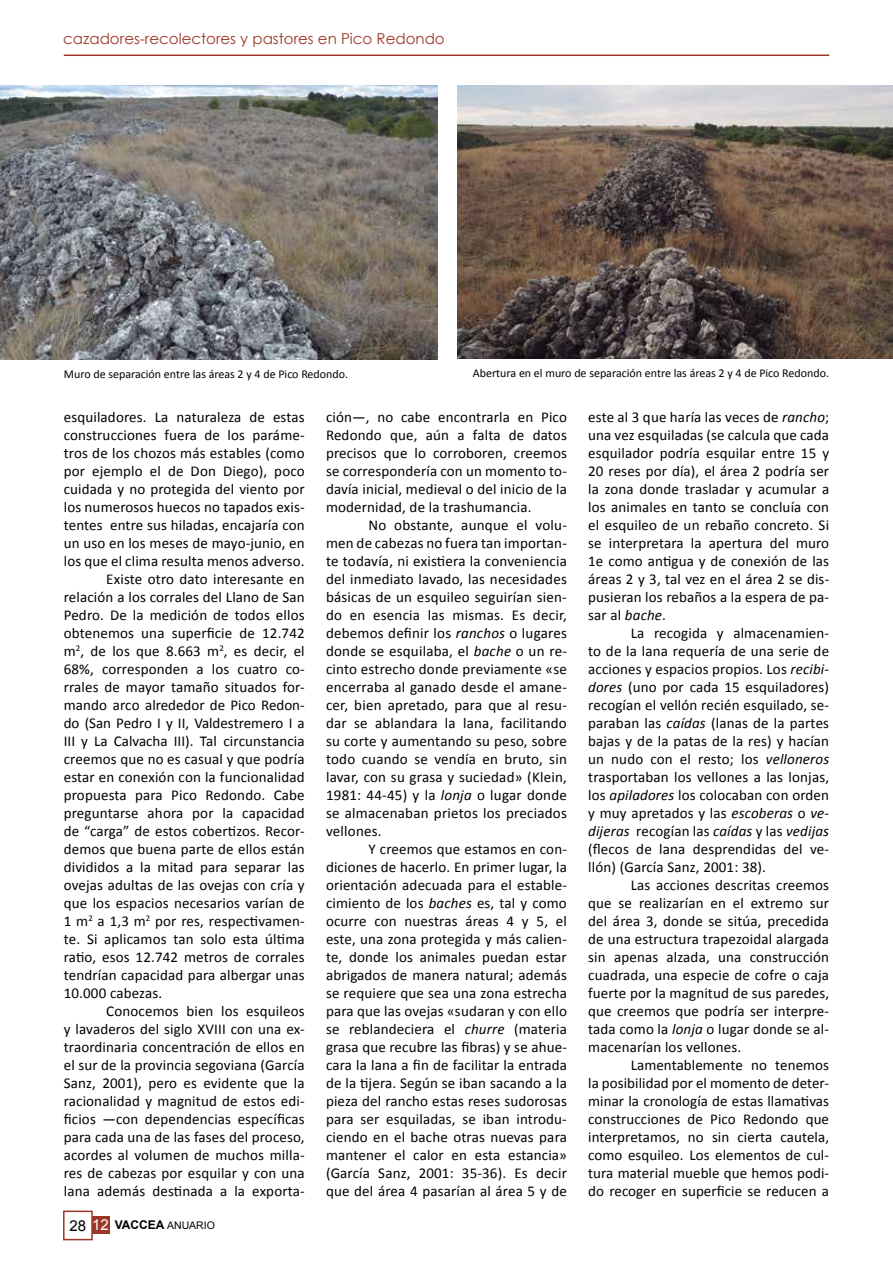
<style>
.page{position:relative;width:893px;height:1263px;background:#fff}
.page>*{position:absolute;margin:0;border:0;box-sizing:border-box;transform-origin:0 0}
.t1{font:15px/18px "Calibri";letter-spacing:.01em;color:#000;text-align:justify}
.t2{font:15px "Century Gothic";color:#9d3626}
.t3{font:12px "Calibri";color:#000}
.t4{font:10.5px "Arial";color:#000}
.s1{font-size:15px}
.s2{font-size:15px;color:#fff}
.s3{font-weight:700;font-size:12px}
.s4{font-style:italic}
</style>
<div class="page">
<div style="left:63px;top:1210px;width:30px;height:30px;border:2px solid #9d3626"></div>
<div style="left:92px;top:1216px;width:17px;height:17px;background:#9d3626"></div>
<hr style="left:64px;top:55px;width:765px;height:1px;background:#9d3626">
<img style="left:458px;top:85px;width:435px;height:273px">
<img style="left:0;top:85px;width:437px;height:274px">
<p class="t2" style="left:63px;top:28px;width:383px">cazadores-recolectores y pastores en Pico Redondo</p>
<p class="t3" style="left:64px;top:366px;width:286px">Muro de separación entre las áreas 2 y 4 de Pico Redondo.</p>
<p class="t3" style="left:473px;top:365px;width:358px">Abertura en el muro de separación entre las áreas 2 y 4 de Pico Redondo.</p>
<p class="t1" style="left:64px;top:408px;width:242px">esquiladores. La naturaleza de estas</p>
<p class="t1" style="left:64px;top:426px;width:242px">construcciones fuera de los paráme-</p>
<p class="t1" style="left:64px;top:444px;width:242px">tros de los chozos más estables (como</p>
<p class="t1" style="left:64px;top:462px;width:242px">por ejemplo el de Don Diego), poco</p>
<p class="t1" style="left:64px;top:480px;width:242px">cuidada y no protegida del viento por</p>
<p class="t1" style="left:64px;top:498px;width:242px">los numerosos huecos no tapados exis-</p>
<p class="t1" style="left:64px;top:516px;width:242px">tentes entre sus hiladas, encajaría con</p>
<p class="t1" style="left:64px;top:534px;width:242px">un uso en los meses de mayo-junio, en</p>
<p class="t1" style="left:64px;top:552px;width:242px">los que el clima resulta menos adverso.</p>
<p class="t1" style="left:106px;top:570px;width:200px">Existe otro dato interesante en</p>
<p class="t1" style="left:64px;top:588px;width:242px">relación a los corrales del Llano de San</p>
<p class="t1" style="left:64px;top:606px;width:242px">Pedro. De la medición de todos ellos</p>
<p class="t1" style="left:64px;top:624px;width:242px">obtenemos una superficie de 12.742</p>
<p class="t1" style="left:64px;top:642px;width:242px">m<sup>2</sup>, de los que 8.663 m<sup>2</sup>, es decir, el</p>
<p class="t1" style="left:64px;top:660px;width:242px">68%, corresponden a los cuatro co-</p>
<p class="t1" style="left:64px;top:678px;width:242px">rrales de mayor tamaño situados for-</p>
<p class="t1" style="left:64px;top:696px;width:242px">mando arco alrededor de Pico Redon-</p>
<p class="t1" style="left:64px;top:714px;width:242px">do (San Pedro I y II, Valdestremero I a</p>
<p class="t1" style="left:64px;top:732px;width:242px">III y La Calvacha III). Tal circunstancia</p>
<p class="t1" style="left:64px;top:750px;width:242px">creemos que no es casual y que podría</p>
<p class="t1" style="left:64px;top:768px;width:242px">estar en conexión con la funcionalidad</p>
<p class="t1" style="left:64px;top:786px;width:242px">propuesta para Pico Redondo. Cabe</p>
<p class="t1" style="left:64px;top:804px;width:242px">preguntarse ahora por la capacidad</p>
<p class="t1" style="left:64px;top:822px;width:242px">de “carga” de estos cobertizos. Recor-</p>
<p class="t1" style="left:64px;top:840px;width:242px">demos que buena parte de ellos están</p>
<p class="t1" style="left:64px;top:858px;width:242px">divididos a la mitad para separar las</p>
<p class="t1" style="left:64px;top:876px;width:242px">ovejas adultas de las ovejas con cría y</p>
<p class="t1" style="left:64px;top:894px;width:242px">que los espacios necesarios varían de</p>
<p class="t1" style="left:64px;top:912px;width:242px">1 m<sup>2</sup> a 1,3 m<sup>2</sup> por res, respectivamen-</p>
<p class="t1" style="left:64px;top:930px;width:242px">te. Si aplicamos tan solo esta última</p>
<p class="t1" style="left:64px;top:948px;width:242px">ratio, esos 12.742 metros de corrales</p>
<p class="t1" style="left:64px;top:966px;width:242px">tendrían capacidad para albergar unas</p>
<p class="t1" style="left:64px;top:984px;width:100px">10.000 cabezas.</p>
<p class="t1" style="left:106px;top:1002px;width:200px">Conocemos bien los esquileos</p>
<p class="t1" style="left:64px;top:1020px;width:242px">y lavaderos del siglo XVIII con una ex-</p>
<p class="t1" style="left:64px;top:1038px;width:242px">traordinaria concentración de ellos en</p>
<p class="t1" style="left:64px;top:1056px;width:242px">el sur de la provincia segoviana (García</p>
<p class="t1" style="left:64px;top:1074px;width:242px">Sanz, 2001), pero es evidente que la</p>
<p class="t1" style="left:64px;top:1092px;width:242px">racionalidad y magnitud de estos edi-</p>
<p class="t1" style="left:64px;top:1110px;width:242px">ficios ―con dependencias específicas</p>
<p class="t1" style="left:64px;top:1128px;width:242px">para cada una de las fases del proceso,</p>
<p class="t1" style="left:64px;top:1146px;width:242px">acordes al volumen de muchos milla-</p>
<p class="t1" style="left:64px;top:1164px;width:242px">res de cabezas por esquilar y con una</p>
<p class="t1" style="left:64px;top:1182px;width:242px">lana además destinada a la exporta-</p>
<p class="t4" style="left:70px;top:1218px;width:147px"><span class="s1">28</span> <span class="s2">12</span> <span class="s3">VACCEA</span> ANUARIO</p>
<p class="t1" style="left:326px;top:408px;width:242px">ción―, no cabe encontrarla en Pico Redondo que, aún a falta de datos precisos que lo corroboren, creemos se correspondería con un momento to&shy;davía inicial, medieval o del inicio de la modernidad, de la trashumancia.</p>
<p class="t1" style="left:326px;top:516px;width:242px;text-indent:43px">No obstante, aunque el volu&shy;men de cabezas no fuera tan importan&shy;te todavía, ni existiera la conveniencia del inmediato lavado, las necesidades básicas de un esquileo seguirían sien&shy;do en esencia las mismas. Es decir, debemos definir los <span class="s4">ranchos</span> o lugares donde se esquilaba, el <span class="s4">bache</span> o un re&shy;cinto estrecho donde previamente «se encerraba al ganado desde el amane&shy;cer, bien apretado, para que al resu&shy;dar se ablandara la lana, facilitando su corte y aumentando su peso, sobre todo cuando se vendía en bruto, sin lavar, con su grasa y suciedad» (Klein, 1981: 44-45) y la <span class="s4">lonja</span> o lugar donde se almacenaban prietos los preciados vellones.</p>
<p class="t1" style="left:326px;top:840px;width:242px;text-indent:43px">Y creemos que estamos en con&shy;diciones de hacerlo. En primer lugar, la orientación adecuada para el estable&shy;cimiento de los <span class="s4">baches</span> es, tal y como ocurre con nuestras áreas 4 y 5, el este, una zona protegida y más calien&shy;te, donde los animales puedan estar abrigados de manera natural; además se requiere que sea una zona estrecha para que las ovejas «sudaran y con ello se reblandeciera el <span class="s4">churre</span> (materia grasa que recubre las fibras) y se ahue&shy;cara la lana a fin de facilitar la entrada de la tijera. Según se iban sacando a la pieza del rancho estas reses sudorosas para ser esquiladas, se iban introdu&shy;ciendo en el bache otras nuevas para mantener el calor en esta estancia» (García Sanz, 2001: 35-36). Es decir que del área 4 pasarían al área 5 y de</p>
<p class="t1" style="left:588px;top:408px;width:243px">este al 3 que haría las veces de <span class="s4">rancho</span>; una vez esquiladas (se calcula que cada esquilador podría esquilar entre 15 y 20 reses por día), el área 2 podría ser la zona donde trasladar y acumular a los animales en tanto se concluía con el esquileo de un rebaño concreto. Si se interpretara la apertura del muro 1e como antigua y de conexión de las áreas 2 y 3, tal vez en el área 2 se dis&shy;pusieran los rebaños a la espera de pa&shy;sar al <span class="s4">bache</span>.</p>
<p class="t1" style="left:588px;top:624px;width:242px;text-indent:43px">La recogida y almacenamien&shy;to de la lana requería de una serie de acciones y espacios propios. Los <span class="s4">recibi&shy;dores</span> (uno por cada 15 esquiladores) recogían el vellón recién esquilado, se&shy;paraban las <span class="s4">caídas</span> (lanas de la partes bajas y de la patas de la res) y hacían un nudo con el resto; los <span class="s4">velloneros </span>trasportaban los vellones a las lonjas, los <span class="s4">apiladores</span> los colocaban con orden y muy apretados y las <span class="s4">escoberas</span> o <span class="s4">ve&shy;dijeras</span> recogían las <span class="s4">caídas</span> y las <span class="s4">vedijas </span>(flecos de lana desprendidas del ve&shy;llón) (García Sanz, 2001: 38).</p>
<p class="t1" style="left:588px;top:876px;width:242px;text-indent:43px">Las acciones descritas creemos que se realizarían en el extremo sur del área 3, donde se sitúa, precedida de una estructura trapezoidal alargada sin apenas alzada, una construcción cuadrada, una especie de cofre o caja fuerte por la magnitud de sus paredes, que creemos que podría ser interpre&shy;tada como la <span class="s4">lonja</span> o lugar donde se al&shy;macenarían los vellones.</p>
<p class="t1" style="left:588px;top:1056px;width:242px;text-indent:43px">Lamentablemente no tenemos la posibilidad por el momento de deter&shy;minar la cronología de estas llamativas construcciones de Pico Redondo que interpretamos, no sin cierta cautela, como esquileo. Los elementos de cul&shy;tura material mueble que hemos podi&shy;do recoger en superficie se reducen a</p>
</div>
